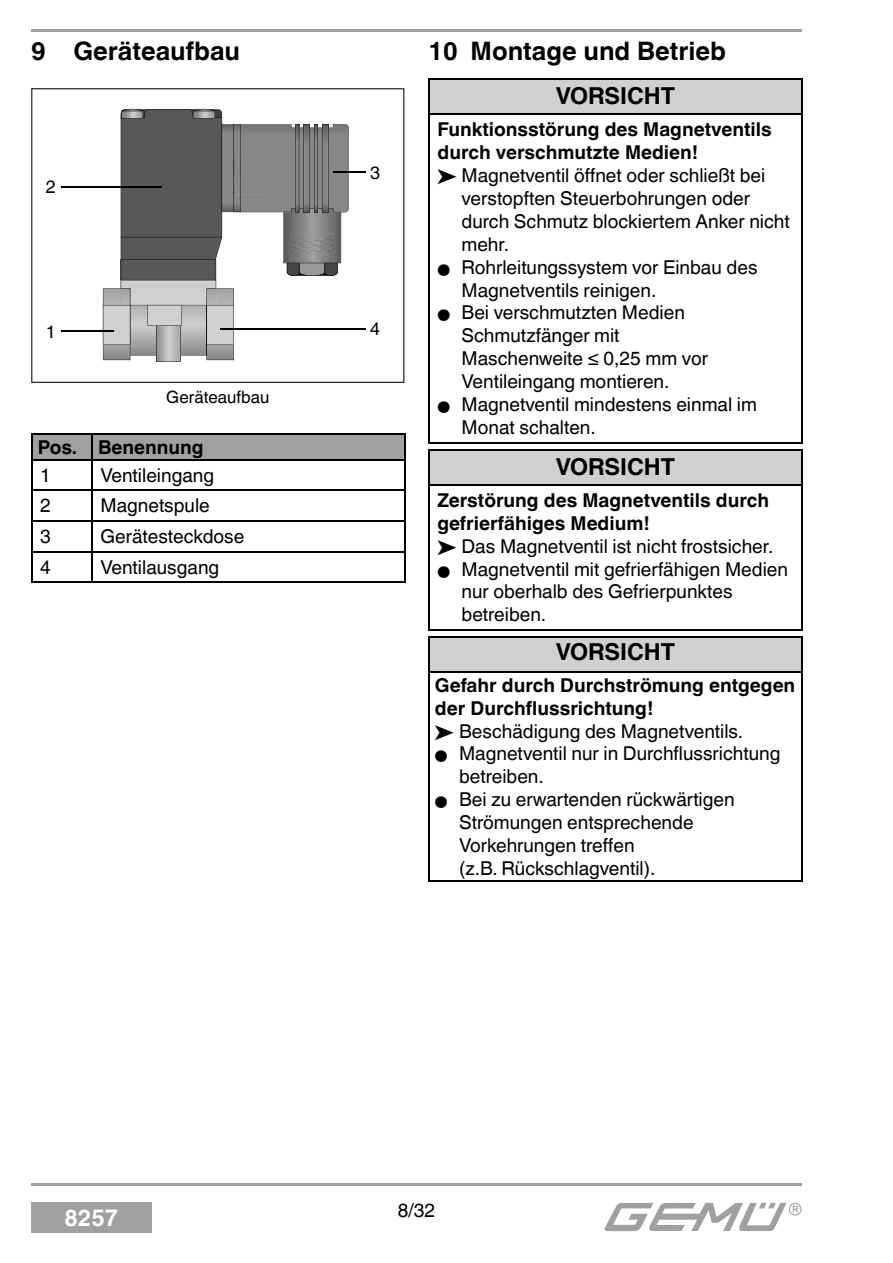
<style>
.page{position:relative;width:893px;height:1263px;background:#fff}
.page>*{position:absolute;margin:0;border:0;box-sizing:border-box;transform-origin:0 0}
.t1{font:700 25.5px "Helvetica World";color:#000}
.t2{font:700 23.4px "Helvetica World";color:#000}
.t3{font:700 23.4px "Helvetica World";color:#fff}
.t4{font:19.05px/23px "Helvetica World";color:#000}
.t5{font:700 19.05px/23px "Helvetica World";color:#000}
.t6{font:17.85px "Helvetica World";color:#000}
.t7{font:16.95px "Helvetica World";color:#000}
.s1{font-weight:400}
</style>
<div class="page">
<svg style="left:604px;top:1203px;width:197px;height:28px"></svg>
<div style="left:31px;top:1203px;width:121px;height:30px;background:#a0a0a0"></div>
<hr style="left:31px;top:1184px;width:770px;height:2px;background:#a0a0a0">
<hr style="left:31px;top:29px;width:770px;height:2px;background:#a0a0a0">
<svg style="left:31px;top:88px;width:373px;height:295px"></svg>
<hr style="left:31px;top:433px;width:61px;height:1px;background:#000">
<hr style="left:92px;top:433px;width:313px;height:1px;background:#000">
<div style="left:31px;top:434px;width:374px;height:25px;background:#a0a0a0"></div>
<hr style="left:31px;top:459px;width:61px;height:1px;background:#000">
<hr style="left:92px;top:459px;width:313px;height:1px;background:#000">
<hr style="left:31px;top:460px;width:1px;height:30px;background:#000">
<hr style="left:91px;top:460px;width:1px;height:30px;background:#000">
<hr style="left:404px;top:460px;width:1px;height:30px;background:#000">
<hr style="left:31px;top:490px;width:61px;height:1px;background:#000">
<svg style="left:31px;top:491px;width:1px;height:29px"></svg>
<hr style="left:92px;top:490px;width:313px;height:1px;background:#000">
<svg style="left:91px;top:491px;width:1px;height:29px"></svg>
<svg style="left:404px;top:491px;width:1px;height:29px"></svg>
<hr style="left:31px;top:520px;width:61px;height:1px;background:#000">
<hr style="left:31px;top:521px;width:1px;height:30px;background:#000">
<hr style="left:92px;top:520px;width:313px;height:1px;background:#000">
<hr style="left:91px;top:521px;width:1px;height:30px;background:#000">
<hr style="left:404px;top:521px;width:1px;height:30px;background:#000">
<hr style="left:31px;top:551px;width:61px;height:1px;background:#000">
<hr style="left:31px;top:552px;width:1px;height:30px;background:#000">
<hr style="left:92px;top:551px;width:313px;height:1px;background:#000">
<hr style="left:91px;top:552px;width:1px;height:30px;background:#000">
<hr style="left:404px;top:552px;width:1px;height:30px;background:#000">
<hr style="left:31px;top:582px;width:61px;height:1px;background:#000">
<hr style="left:92px;top:582px;width:313px;height:1px;background:#000">
<div style="left:429px;top:79px;width:373px;height:35px;background:#d0d0d0"></div>
<hr style="left:428px;top:78px;width:374px;height:1px;background:#000">
<hr style="left:428px;top:79px;width:1px;height:34px;background:#000">
<hr style="left:801px;top:79px;width:1px;height:34px;background:#000">
<hr style="left:428px;top:113px;width:374px;height:1px;background:#000">
<hr style="left:428px;top:114px;width:1px;height:328px;background:#000">
<hr style="left:801px;top:114px;width:1px;height:328px;background:#000">
<hr style="left:428px;top:442px;width:374px;height:1px;background:#000">
<div style="left:429px;top:450px;width:373px;height:35px;background:#d0d0d0"></div>
<hr style="left:428px;top:449px;width:374px;height:1px;background:#000">
<hr style="left:428px;top:450px;width:1px;height:34px;background:#000">
<hr style="left:801px;top:450px;width:1px;height:34px;background:#000">
<hr style="left:428px;top:484px;width:374px;height:1px;background:#000">
<hr style="left:428px;top:485px;width:1px;height:144px;background:#000">
<hr style="left:801px;top:485px;width:1px;height:144px;background:#000">
<hr style="left:428px;top:629px;width:374px;height:1px;background:#000">
<div style="left:429px;top:637px;width:373px;height:35px;background:#d0d0d0"></div>
<hr style="left:428px;top:636px;width:374px;height:1px;background:#000">
<hr style="left:428px;top:637px;width:1px;height:34px;background:#000">
<hr style="left:801px;top:637px;width:1px;height:34px;background:#000">
<hr style="left:428px;top:671px;width:374px;height:1px;background:#000">
<hr style="left:428px;top:672px;width:1px;height:208px;background:#000">
<hr style="left:801px;top:672px;width:1px;height:208px;background:#000">
<hr style="left:428px;top:880px;width:374px;height:2px;background:#000">
<h1 class="t1" style="left:31px;top:42px;width:210px">9 Geräteaufbau</h1>
<p class="t6" style="left:46px;top:176px;width:11px">2</p>
<p class="t6" style="left:46px;top:321px;width:11px">1</p>
<p class="t7" style="left:166px;top:391px;width:104px">Geräteaufbau</p>
<p class="t5" style="left:38px;top:437px;width:167px">Pos. Benennung</p>
<p class="t4" style="left:40px;top:465px;width:12px">1</p>
<p class="t4" style="left:100px;top:465px;width:115px">Ventileingang</p>
<p class="t4" style="left:40px;top:496px;width:12px">2</p>
<p class="t4" style="left:100px;top:496px;width:111px">Magnetspule</p>
<p class="t4" style="left:40px;top:527px;width:12px">3</p>
<p class="t4" style="left:100px;top:527px;width:145px">Gerätesteckdose</p>
<p class="t4" style="left:40px;top:557px;width:12px">4</p>
<p class="t4" style="left:100px;top:557px;width:120px">Ventilausgang</p>
<p class="t6" style="left:370px;top:162px;width:11px">3</p>
<p class="t6" style="left:370px;top:318px;width:11px">4</p>
<h1 class="t1" style="left:428px;top:42px;width:299px">10 Montage und Betrieb</h1>
<p class="t2" style="left:555px;top:87px;width:121px">VORSICHT</p>
<p class="t5" style="left:437px;top:120px;width:335px">Funktionsstörung des Magnetventils</p>
<p class="t5" style="left:437px;top:143px;width:262px">durch verschmutzte Medien!</p>
<p class="t4" style="left:437px;top:166px;width:329px">➤ Magnetventil öffnet oder schließt bei</p>
<p class="t4" style="left:461px;top:189px;width:290px">verstopften Steuerbohrungen oder</p>
<p class="t4" style="left:461px;top:211px;width:330px">durch Schmutz blockiertem Anker nicht</p>
<p class="t4" style="left:461px;top:234px;width:49px">mehr.</p>
<p class="t4" style="left:461px;top:257px;width:297px;text-indent:-24px">● Rohrleitungssystem vor Einbau des<br>Magnetventils reinigen.</p>
<p class="t4" style="left:461px;top:303px;width:248px;text-indent:-24px">● Bei verschmutzten Medien<br>Schmutzfänger mit<br>Maschenweite ≤ 0,25 mm vor<br>Ventileingang montieren.</p>
<p class="t4" style="left:461px;top:395px;width:297px;text-indent:-24px">● Magnetventil mindestens einmal im<br>Monat schalten.</p>
<p class="t2" style="left:555px;top:458px;width:121px">VORSICHT</p>
<p class="t5" style="left:437px;top:490px;width:337px">Zerstörung des Magnetventils durch gefrierfähiges Medium!<br>➤ <span class="s1">Das Magnetventil ist nicht frostsicher.</span></p>
<p class="t4" style="left:461px;top:559px;width:328px;text-indent:-24px">● Magnetventil mit gefrierfähigen Medien nur oberhalb des Gefrierpunktes betreiben.</p>
<p class="t2" style="left:555px;top:642px;width:121px">VORSICHT</p>
<p class="t5" style="left:435px;top:675px;width:362px">Gefahr durch Durchströmung entgegen der Durchflussrichtung!<br>➤ <span class="s1">Beschädigung des Magnetventils.</span></p>
<p class="t4" style="left:459px;top:744px;width:323px;text-indent:-24px">● Magnetventil nur in Durchflussrichtung betreiben.</p>
<p class="t4" style="left:459px;top:790px;width:277px;text-indent:-24px">● Bei zu erwartenden rückwärtigen<br>Strömungen entsprechende<br>Vorkehrungen treffen<br>(z.B. Rückschlagventil).</p>
<p class="t3" style="left:65px;top:1208px;width:55px">8257</p>
<p class="t4" style="left:398px;top:1200px;width:39px">8/32</p>
</div>
